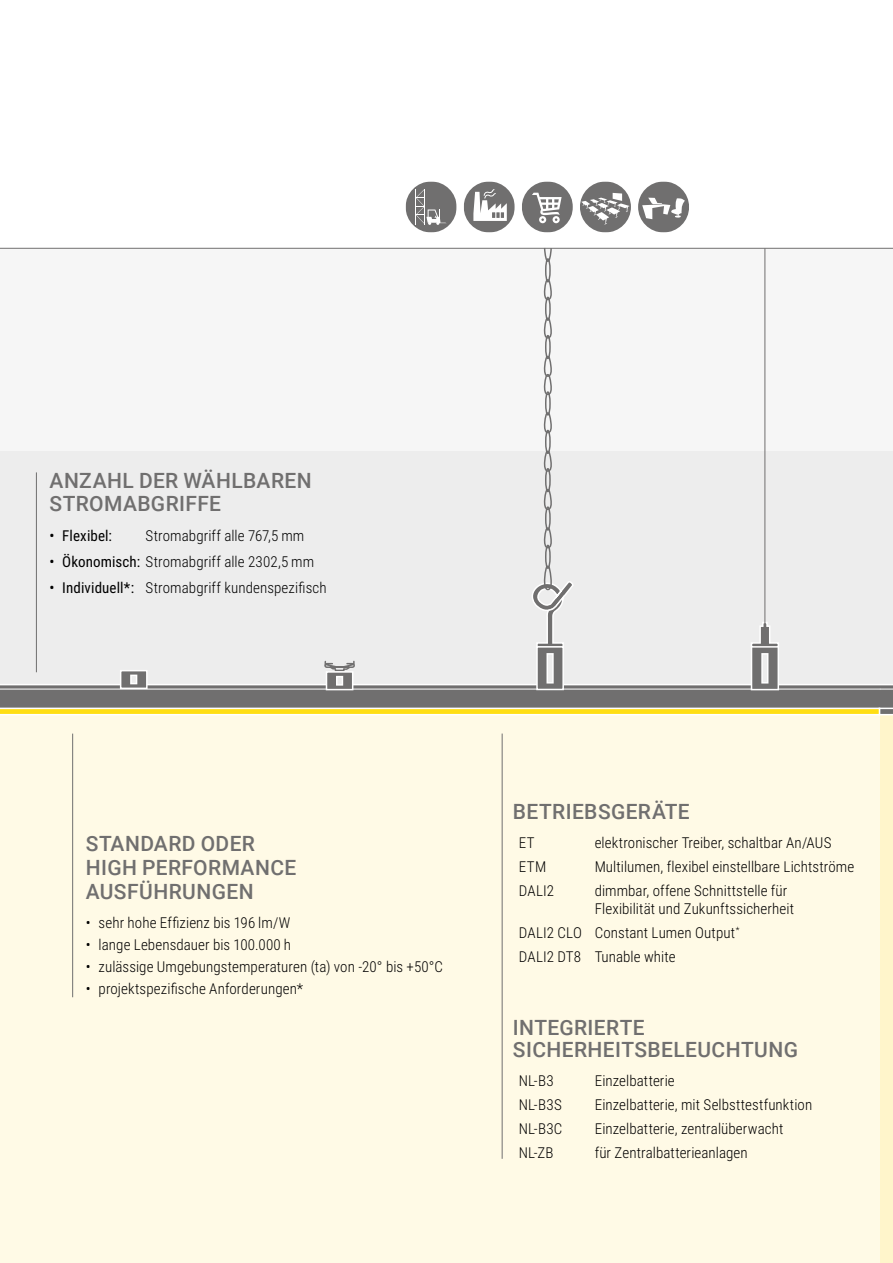
<style>
.page{position:relative;width:893px;height:1263px;background:#fff}
.page>*{position:absolute;margin:0;border:0;box-sizing:border-box;transform-origin:0 0}
.t1{font:500 21px/22.5px "Roboto";letter-spacing:.02em;color:#706f6f}
.t2{font:300 15px/18px "Roboto Condensed";letter-spacing:.005em;color:#000}
.t3{font:15px "Roboto Condensed";letter-spacing:.005em;color:#000}
.s1{font-weight:400}
</style>
<div class="page">
<div style="left:0;top:702px;width:893px;height:561px;background:#fffae6"></div>
<div style="left:0;top:249px;width:893px;height:212px;background:#f6f6f6"></div>
<div style="left:0;top:451px;width:893px;height:251px;background:#ededed"></div>
<div style="left:880px;top:699px;width:13px;height:564px;background:#fff5cb"></div>
<hr style="left:0;top:248px;width:893px;height:1px;background:#706f6f">
<hr style="left:764px;top:248px;width:1px;height:379px;background:#706f6f">
<div style="left:545px;top:506px;width:6px;height:25px;border:1px solid #706f6f;border-radius:50%"></div>
<svg style="left:544px;top:526px;width:8px;height:23px"></svg>
<div style="left:545px;top:545px;width:6px;height:24px;border:1px solid #706f6f;border-radius:50%"></div>
<svg style="left:0;top:565px;width:893px;height:150px"></svg>
<div style="left:545px;top:430px;width:6px;height:24px;border:1px solid #706f6f;border-radius:50%"></div>
<svg style="left:544px;top:450px;width:8px;height:22px"></svg>
<div style="left:545px;top:468px;width:6px;height:24px;border:1px solid #706f6f;border-radius:50%"></div>
<svg style="left:544px;top:488px;width:8px;height:23px"></svg>
<div style="left:545px;top:391px;width:6px;height:25px;border:1px solid #706f6f;border-radius:50%"></div>
<svg style="left:544px;top:411px;width:8px;height:23px"></svg>
<div style="left:545px;top:297px;width:6px;height:24px;border:1px solid #706f6f;border-radius:50%"></div>
<svg style="left:544px;top:317px;width:8px;height:22px"></svg>
<div style="left:545px;top:335px;width:6px;height:24px;border:1px solid #706f6f;border-radius:50%"></div>
<svg style="left:544px;top:355px;width:8px;height:41px"></svg>
<div style="left:545px;top:258px;width:6px;height:24px;border:1px solid #706f6f;border-radius:50%"></div>
<svg style="left:544px;top:278px;width:8px;height:23px"></svg>
<svg style="left:543px;top:247px;width:10px;height:16px"></svg>
<svg style="left:406px;top:181px;width:51px;height:51px"></svg>
<svg style="left:522px;top:181px;width:51px;height:51px"></svg>
<svg style="left:638px;top:181px;width:51px;height:51px"></svg>
<svg style="left:580px;top:181px;width:51px;height:51px"></svg>
<svg style="left:464px;top:181px;width:51px;height:51px"></svg>
<hr style="left:36px;top:472px;width:1px;height:200px;background:#706f6f">
<hr style="left:72px;top:734px;width:1px;height:263px;background:#706f6f">
<hr style="left:502px;top:733px;width:1px;height:426px;background:#706f6f">
<h1 class="t1" style="left:50px;top:469px;width:264px">ANZAHL DER WÄHLBAREN<br>STROMABGRIFFE</h1>
<p class="t3" style="left:50px;top:526px;width:64px">• Flexibel:</p>
<p class="t2" style="left:146px;top:526px;width:160px">Stromabgriff alle 767,5 mm</p>
<p class="t2" style="left:50px;top:552px;width:266px"><span class="s1">• Ökonomisch:</span> Stromabgriff alle 2302,5 mm</p>
<p class="t2" style="left:50px;top:578px;width:279px"><span class="s1">• Individuell*:</span> Stromabgriff kundenspezifisch</p>
<h1 class="t1" style="left:86px;top:830px;width:212px;line-height:24px">STANDARD ODER<br>HIGH PERFORMANCE<br>AUSFÜHRUNGEN</h1>
<p class="t2" style="left:86px;top:913px;width:206px">• sehr hohe Effizienz bis 196 lm/W</p>
<p class="t2" style="left:86px;top:935px;width:207px">• lange Lebensdauer bis 100.000 h</p>
<p class="t2" style="left:86px;top:957px;width:359px">• zulässige Umgebungstemperaturen (ta) von -20° bis +50°C</p>
<p class="t2" style="left:86px;top:979px;width:219px">• projektspezifische Anforderungen*</p>
<h1 class="t1" style="left:513px;top:799px;width:178px">BETRIEBSGERÄTE</h1>
<p class="t2" style="left:519px;top:833px;width:17px">ET</p>
<p class="t2" style="left:595px;top:833px;width:238px">elektronischer Treiber, schaltbar An/AUS</p>
<p class="t2" style="left:519px;top:857px;width:29px">ETM</p>
<p class="t2" style="left:595px;top:857px;width:261px">Multilumen, flexibel einstellbare Lichtströme</p>
<p class="t2" style="left:519px;top:881px;width:37px">DALI2</p>
<p class="t2" style="left:595px;top:881px;width:201px">dimmbar, offene Schnittstelle für<br>Flexibilität und Zukunftssicherheit</p>
<p class="t2" style="left:519px;top:920px;width:222px;line-height:24px">DALI2 CLO Constant Lumen Output<sup>*<br></sup>DALI2 DT8 Tunable white</p>
<h1 class="t1" style="left:513px;top:1015px;width:287px">INTEGRIERTE<br>SICHERHEITSBELEUCHTUNG</h1>
<p class="t2" style="left:519px;top:1071px;width:36px">NL-B3</p>
<p class="t2" style="left:595px;top:1071px;width:82px">Einzelbatterie</p>
<p class="t2" style="left:519px;top:1095px;width:44px">NL-B3S</p>
<p class="t2" style="left:595px;top:1095px;width:219px">Einzelbatterie, mit Selbsttestfunktion</p>
<p class="t2" style="left:519px;top:1119px;width:45px">NL-B3C</p>
<p class="t2" style="left:595px;top:1119px;width:190px">Einzelbatterie, zentralüberwacht</p>
<p class="t2" style="left:519px;top:1143px;width:36px">NL-ZB</p>
<p class="t2" style="left:595px;top:1143px;width:155px">für Zentralbatterieanlagen</p>
</div>
